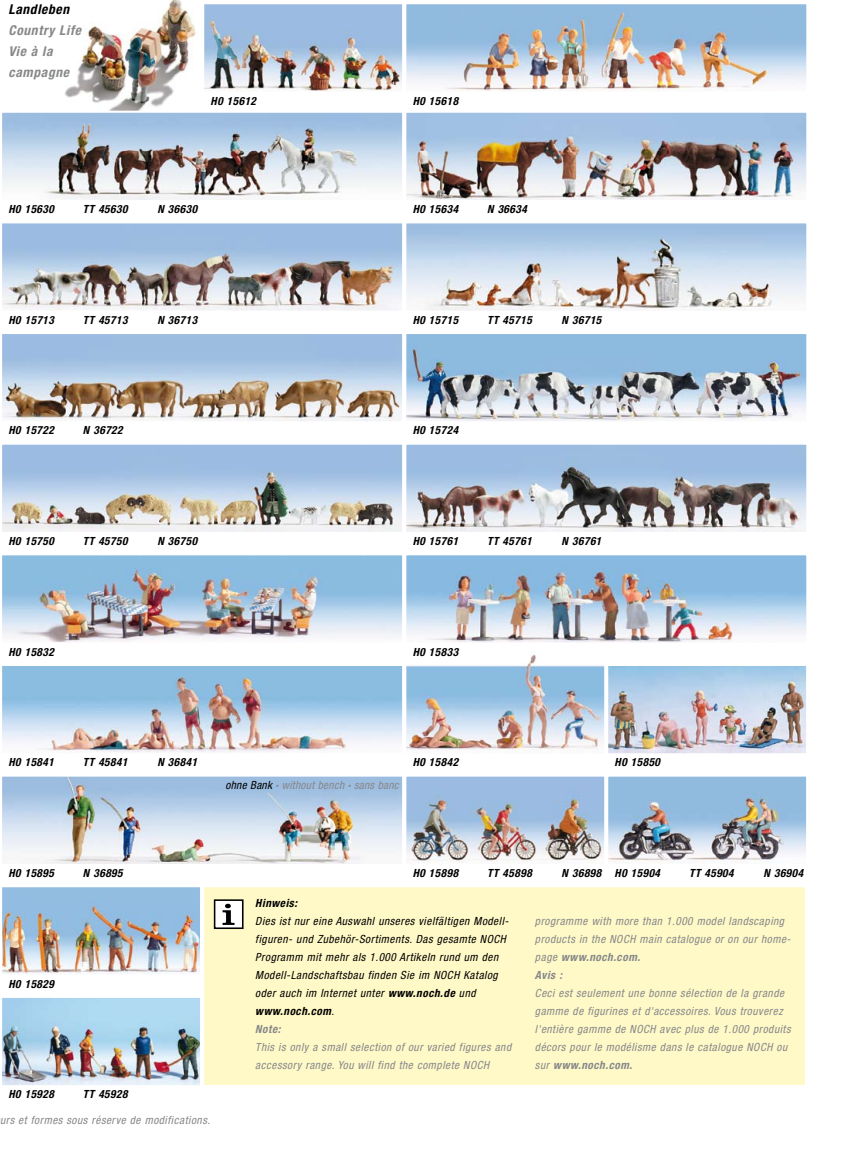
<style>
.page{position:relative;width:851px;height:1149px;background:#fff}
.page>*{position:absolute;margin:0;border:0;box-sizing:border-box;transform-origin:0 0}
.t1{font:italic 700 condensed 13.5px/21px "Helvetica Neue";color:#87888a}
.t2{font:italic 700 condensed 13.5px "Helvetica Neue";color:#000}
.t3{font:italic condensed 11.25px/18px "Helvetica Neue";color:#87888a}
.t4{font:italic 700 condensed 11.25px "Helvetica Neue";color:#000}
.t5{font:italic condensed 11.25px/18px "Helvetica Neue";color:#000}
.s1{color:#000}
.s2{font-weight:700}
.s3{font-weight:700;color:#87888a}
</style>
<div class="page">
<img style="left:407px;top:654px;width:196px;height:96px">
<div style="left:404px;top:649px;width:202px;height:106px;border:2px solid #fff"></div>
<img style="left:65px;top:0;width:131px;height:111px">
<div style="left:204px;top:887px;width:601px;height:197px;background:#fff9c7"></div>
<div style="left:202px;top:884px;width:605px;height:202px;border:2px solid #fff"></div>
<div style="left:214px;top:899px;width:29px;height:28px;background:#fff"></div>
<div style="left:214px;top:899px;width:29px;height:29px;border:2px solid #000"></div>
<svg style="left:222px;top:903px;width:12px;height:21px"></svg>
<img style="left:3px;top:556px;width:398px;height:85px">
<div style="left:0;top:553px;width:404px;height:91px;border:2px solid #fff"></div>
<img style="left:407px;top:556px;width:398px;height:85px">
<div style="left:404px;top:553px;width:404px;height:91px;border:2px solid #fff"></div>
<img style="left:407px;top:224px;width:398px;height:86px">
<div style="left:404px;top:221px;width:404px;height:92px;border:2px solid #fff"></div>
<img style="left:407px;top:114px;width:398px;height:85px">
<div style="left:404px;top:111px;width:404px;height:91px;border:2px solid #fff"></div>
<img style="left:3px;top:224px;width:398px;height:86px">
<div style="left:0;top:221px;width:404px;height:92px;border:2px solid #fff"></div>
<img style="left:3px;top:335px;width:398px;height:85px">
<div style="left:0;top:332px;width:404px;height:91px;border:2px solid #fff"></div>
<img style="left:407px;top:335px;width:398px;height:85px">
<div style="left:404px;top:332px;width:404px;height:91px;border:2px solid #fff"></div>
<svg style="left:0;top:332px;width:1px;height:91px"></svg>
<img style="left:3px;top:445px;width:398px;height:86px">
<div style="left:0;top:442px;width:404px;height:92px;border:2px solid #fff"></div>
<img style="left:407px;top:445px;width:398px;height:86px">
<div style="left:404px;top:442px;width:404px;height:92px;border:2px solid #fff"></div>
<img style="left:3px;top:777px;width:398px;height:85px">
<div style="left:0;top:774px;width:404px;height:91px;border:2px solid #fff"></div>
<img style="left:3px;top:114px;width:398px;height:85px">
<div style="left:0;top:111px;width:404px;height:91px;border:2px solid #fff"></div>
<img style="left:407px;top:5px;width:398px;height:86px">
<div style="left:404px;top:2px;width:404px;height:92px;border:2px solid #fff"></div>
<img style="left:205px;top:5px;width:196px;height:86px">
<div style="left:202px;top:2px;width:202px;height:92px;border:2px solid #fff"></div>
<svg style="left:0;top:111px;width:1px;height:91px"></svg>
<img style="left:407px;top:777px;width:196px;height:85px">
<div style="left:404px;top:774px;width:202px;height:91px;border:2px solid #fff"></div>
<img style="left:609px;top:777px;width:196px;height:85px">
<div style="left:606px;top:774px;width:202px;height:91px;border:2px solid #fff"></div>
<img style="left:3px;top:887px;width:196px;height:86px">
<div style="left:0;top:884px;width:202px;height:92px;border:2px solid #fff"></div>
<svg style="left:0;top:553px;width:1px;height:91px"></svg>
<img style="left:609px;top:666px;width:196px;height:86px">
<div style="left:606px;top:663px;width:202px;height:92px;border:2px solid #fff"></div>
<img style="left:3px;top:666px;width:398px;height:86px">
<img style="left:3px;top:998px;width:196px;height:85px">
<div style="left:0;top:995px;width:202px;height:91px;border:2px solid #fff"></div>
<svg style="left:0;top:884px;width:1px;height:92px"></svg>
<p class="t2" style="left:9px;top:1px;width:66px">Landleben</p>
<p class="t1" style="left:9px;top:19px;width:77px">Country Life<br>Vie à la campagne</p>
<p class="t4" style="left:210px;top:94px;width:50px">H0 15612</p>
<p class="t4" style="left:412px;top:94px;width:50px">H0 15618</p>
<p class="t4" style="left:9px;top:202px;width:50px">H0 15630</p>
<p class="t4" style="left:83px;top:202px;width:49px">TT 45630</p>
<p class="t4" style="left:157px;top:202px;width:44px">N 36630</p>
<p class="t4" style="left:412px;top:202px;width:50px">H0 15634</p>
<p class="t4" style="left:487px;top:202px;width:44px">N 36634</p>
<p class="t4" style="left:9px;top:313px;width:50px">H0 15713</p>
<p class="t4" style="left:83px;top:313px;width:49px">TT 45713</p>
<p class="t4" style="left:157px;top:313px;width:44px">N 36713</p>
<p class="t4" style="left:412px;top:313px;width:50px">H0 15715</p>
<p class="t4" style="left:487px;top:313px;width:49px">TT 45715</p>
<p class="t4" style="left:561px;top:313px;width:44px">N 36715</p>
<p class="t4" style="left:9px;top:423px;width:50px">H0 15722</p>
<p class="t4" style="left:83px;top:423px;width:44px">N 36722</p>
<p class="t4" style="left:412px;top:423px;width:50px">H0 15724</p>
<p class="t4" style="left:9px;top:534px;width:50px">H0 15750</p>
<p class="t4" style="left:83px;top:534px;width:49px">TT 45750</p>
<p class="t4" style="left:157px;top:534px;width:44px">N 36750</p>
<p class="t4" style="left:412px;top:534px;width:50px">H0 15761</p>
<p class="t4" style="left:487px;top:534px;width:49px">TT 45761</p>
<p class="t4" style="left:561px;top:534px;width:44px">N 36761</p>
<p class="t4" style="left:8px;top:644px;width:50px">H0 15832</p>
<p class="t4" style="left:412px;top:644px;width:50px">H0 15833</p>
<p class="t4" style="left:8px;top:754px;width:50px">H0 15841</p>
<p class="t4" style="left:83px;top:754px;width:49px">TT 45841</p>
<p class="t4" style="left:157px;top:754px;width:44px">N 36841</p>
<p class="t3" style="left:225px;top:776px;width:177px"><span class="s1">ohne Bank</span> <span class="s2">·</span> without bench <span class="s2">·</span> sans banc</p>
<p class="t4" style="left:412px;top:755px;width:50px">H0 15842</p>
<p class="t4" style="left:614px;top:755px;width:50px">H0 15850</p>
<p class="t4" style="left:8px;top:865px;width:50px">H0 15895</p>
<p class="t4" style="left:83px;top:865px;width:44px">N 36895</p>
<p class="t4" style="left:412px;top:865px;width:50px">H0 15898</p>
<p class="t4" style="left:487px;top:865px;width:49px">TT 45898</p>
<p class="t4" style="left:561px;top:865px;width:44px">N 36898</p>
<p class="t4" style="left:614px;top:865px;width:50px">H0 15904</p>
<p class="t4" style="left:689px;top:865px;width:49px">TT 45904</p>
<p class="t4" style="left:763px;top:865px;width:44px">N 36904</p>
<p class="t4" style="left:8px;top:976px;width:50px">H0 15829</p>
<p class="t4" style="left:8px;top:1087px;width:50px">H0 15928</p>
<p class="t4" style="left:83px;top:1087px;width:49px">TT 45928</p>
<p class="t3" style="left:0;top:1110px;width:214px">urs et formes sous réserve de modifications.</p>
<p class="t4" style="left:255px;top:895px;width:46px">Hinweis:</p>
<p class="t5" style="left:255px;top:911px;width:257px">Dies ist nur eine Auswahl unseres vielfältigen Modell&shy;figuren- und Zubehör-Sortiments. Das gesamte NOCH Programm mit mehr als 1.000 Artikeln rund um den Modell-Landschaftsbau finden Sie im NOCH Katalog oder auch im Internet unter <span class="s2">www.noch.de</span> und <span class="s2">www.noch.com</span>.<br><span class="s3">Note:</span></p>
<p class="t3" style="left:255px;top:1037px;width:260px">This is only a small selection of our varied figures and accessory range.You will find the complete NOCH</p>
<p class="t3" style="left:535px;top:911px;width:260px">programme with more than 1.000 model landscaping products in the NOCH main catalogue or on our home&shy;page <span class="s2">www.noch.com.<br>Avis :</span></p>
<p class="t3" style="left:535px;top:983px;width:260px">Ceci est seulement une bonne sélection de la grande gamme de figurines et d'accessoires.Vous trouverez l'entière gamme de NOCH avec plus de 1.000 produits décors pour le modélisme dans le catalogue NOCH ou sur <span class="s2">www.noch.com.</span></p>
</div>
